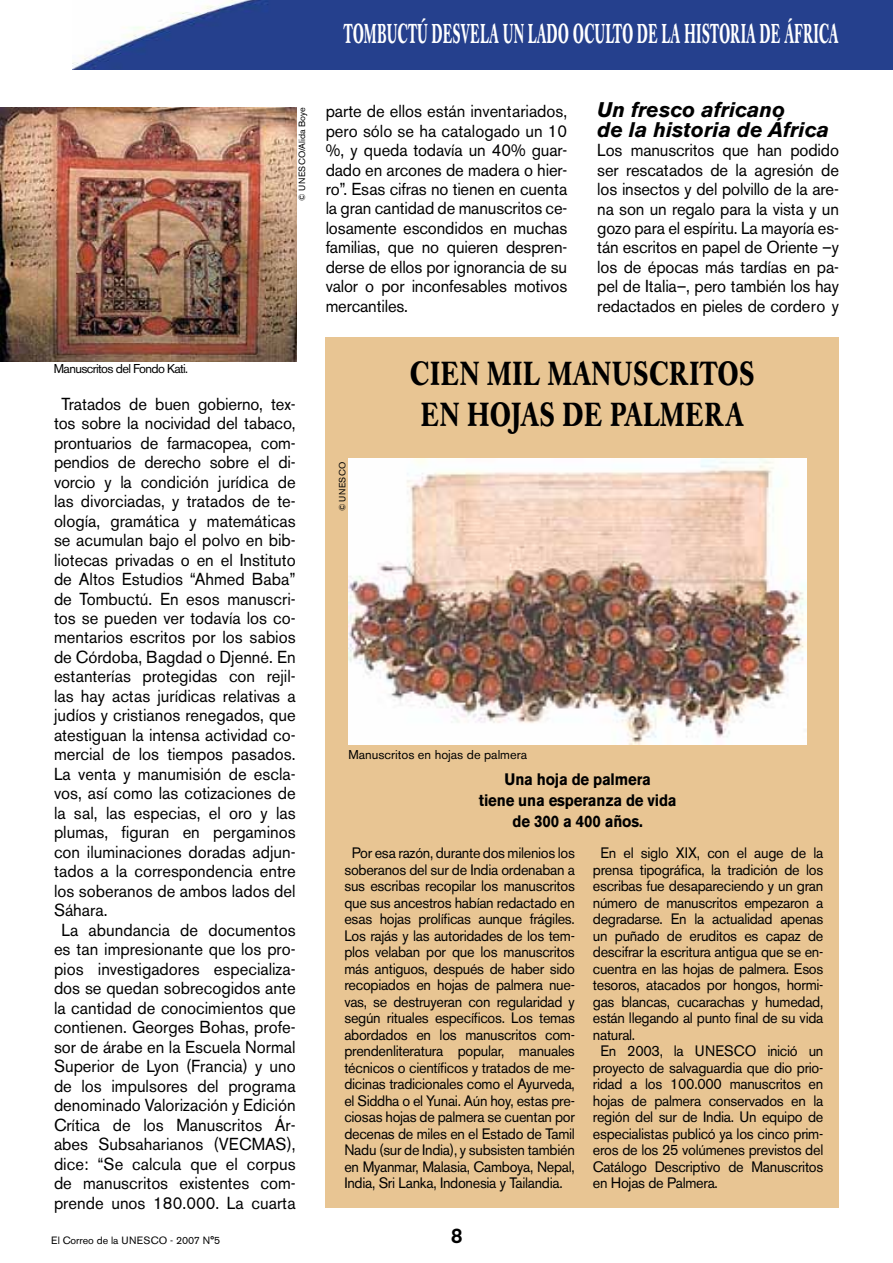
<style>
.page{position:relative;width:893px;height:1263px;background:#fff}
.page>*{position:absolute;margin:0;border:0;box-sizing:border-box;transform-origin:0 0}
.t1{font:700 33px/40.5px "Caslon Book BE";letter-spacing:.04em;color:#000;text-align:center;scale:.75 1}
.t2{font:700 27px "Caslon Book BE";letter-spacing:.04em;color:#fff;scale:.48 1}
.t3{font:italic 700 21px/19.5px "Akzidenz Grotesk BE";color:#000}
.t4{font:500 21px "Akzidenz Grotesk BE";color:#000;scale:.96 1}
.t5{font:17.25px/19.5px "Akzidenz Grotesk BE";color:#000;text-align:justify;scale:.96 1}
.t6{font:700 16.5px/21px "Akzidenz Grotesk BE";letter-spacing:-.01em;color:#000;text-align:center;scale:.91 1}
.t7{font:15px/16.5px "Akzidenz Grotesk BE";letter-spacing:-.02em;color:#000;text-align:justify;scale:.96 1}
.t8{font:12.75px "Akzidenz Grotesk BE";color:#000}
.t9{font:12.75px "Akzidenz Grotesk BE";letter-spacing:-.05em;color:#000}
.t10{font:10.5px "Akzidenz Grotesk BE";color:#000}
.t11{font:9px "Akzidenz Grotesk BE";letter-spacing:.02em;color:#000}
</style>
<div class="page">
<img style="left:72px;top:0;width:821px;height:69px">
<div style="left:326px;top:337px;width:513px;height:870px;background:#e8c593"></div>
<img style="left:348px;top:458px;width:459px;height:286px">
<img style="left:0;top:107px;width:297px;height:255px">
<h2 class="t2" style="left:344px;top:18px;width:1033px">TOMBUCTÚ DESVELA UN LADO OCULTO DE LA HISTORIA DE ÁFRICA</h2>
<p class="t9" style="left:54px;top:361px;width:136px">Manuscritos del Fondo Kati.</p>
<p class="t11" style="left:297px;top:200px;width:95px;rotate:-90deg">© UNESCO/Alida Boye</p>
<p class="t5" style="left:62px;top:394px;width:245px">Tratados de buen gobierno, tex-</p>
<p class="t5" style="left:54px;top:413px;width:253px">tos sobre la nocividad del tabaco,</p>
<p class="t5" style="left:54px;top:433px;width:253px">prontuarios de farmacopea, com-</p>
<p class="t5" style="left:54px;top:452px;width:253px">pendios de derecho sobre el di-</p>
<p class="t5" style="left:54px;top:472px;width:253px">vorcio y la condición jurídica de</p>
<p class="t5" style="left:54px;top:491px;width:253px">las divorciadas, y tratados de te-</p>
<p class="t5" style="left:54px;top:511px;width:253px">ología, gramática y matemáticas</p>
<p class="t5" style="left:54px;top:530px;width:253px">se acumulan bajo el polvo en bib-</p>
<p class="t5" style="left:54px;top:550px;width:253px">liotecas privadas o en el Instituto</p>
<p class="t5" style="left:54px;top:569px;width:253px">de Altos Estudios “Ahmed Baba”</p>
<p class="t5" style="left:54px;top:589px;width:253px">de Tombuctú. En esos manuscri-</p>
<p class="t5" style="left:54px;top:608px;width:253px">tos se pueden ver todavía los co-</p>
<p class="t5" style="left:54px;top:628px;width:253px">mentarios escritos por los sabios</p>
<p class="t5" style="left:54px;top:647px;width:253px">de Córdoba, Bagdad o Djenné. En</p>
<p class="t5" style="left:54px;top:667px;width:253px">estanterías protegidas con rejil-</p>
<p class="t5" style="left:54px;top:686px;width:253px">las hay actas jurídicas relativas a</p>
<p class="t5" style="left:54px;top:706px;width:253px">judíos y cristianos renegados, que</p>
<p class="t5" style="left:54px;top:725px;width:253px">atestiguan la intensa actividad co-</p>
<p class="t5" style="left:54px;top:745px;width:253px">mercial de los tiempos pasados.</p>
<p class="t5" style="left:54px;top:764px;width:253px">La venta y manumisión de escla-</p>
<p class="t5" style="left:54px;top:784px;width:253px">vos, así como las cotizaciones de</p>
<p class="t5" style="left:54px;top:803px;width:253px">la sal, las especias, el oro y las</p>
<p class="t5" style="left:54px;top:823px;width:253px">plumas, figuran en pergaminos</p>
<p class="t5" style="left:54px;top:842px;width:253px">con iluminaciones doradas adjun-</p>
<p class="t5" style="left:54px;top:862px;width:253px">tados a la correspondencia entre</p>
<p class="t5" style="left:54px;top:881px;width:253px">los soberanos de ambos lados del</p>
<p class="t5" style="left:54px;top:901px;width:57px">Sáhara.</p>
<p class="t5" style="left:62px;top:920px;width:245px">La abundancia de documentos</p>
<p class="t5" style="left:54px;top:940px;width:253px">es tan impresionante que los pro-</p>
<p class="t5" style="left:54px;top:959px;width:253px">pios investigadores especializa-</p>
<p class="t5" style="left:54px;top:979px;width:253px">dos se quedan sobrecogidos ante</p>
<p class="t5" style="left:54px;top:998px;width:253px">la cantidad de conocimientos que</p>
<p class="t5" style="left:54px;top:1018px;width:253px">contienen. Georges Bohas, profe-</p>
<p class="t5" style="left:54px;top:1037px;width:253px">sor de árabe en la Escuela Normal</p>
<p class="t5" style="left:54px;top:1057px;width:253px">Superior de Lyon (Francia) y uno</p>
<p class="t5" style="left:54px;top:1076px;width:253px">de los impulsores del programa</p>
<p class="t5" style="left:54px;top:1095px;width:253px">denominado Valorización y Edición</p>
<p class="t5" style="left:54px;top:1115px;width:253px">Crítica de los Manuscritos Ár-</p>
<p class="t5" style="left:54px;top:1134px;width:253px">abes Subsaharianos (VECMAS),</p>
<p class="t5" style="left:54px;top:1154px;width:253px">dice: “Se calcula que el corpus</p>
<p class="t5" style="left:54px;top:1173px;width:253px">de manuscritos existentes com-</p>
<p class="t5" style="left:54px;top:1193px;width:253px">prende unos 180.000. La cuarta</p>
<p class="t5" style="left:326px;top:101px;width:253px">parte de ellos están inventariados, pero sólo se ha catalogado un 10 %, y queda todavía un 40% guar&shy;dado en arcones de madera o hier&shy;ro”. Esas cifras no tienen en cuenta la gran cantidad de manuscritos ce&shy;losamente escondidos en muchas familias, que no quieren despren&shy;derse de ellos por ignorancia de su valor o por inconfesables motivos mercantiles.</p>
<p class="t3" style="left:597px;top:100px;width:233px">Un fresco africano<br>de la historia de África</p>
<p class="t5" style="left:597px;top:140px;width:253px">Los manuscritos que han podido ser rescatados de la agresión de los insectos y del polvillo de la are&shy;na son un regalo para la vista y un gozo para el espíritu. La mayoría es&shy;tán escritos en papel de Oriente –y los de épocas más tardías en pa&shy;pel de Italia–, pero también los hay redactados en pieles de cordero y</p>
<p class="t11" style="left:337px;top:511px;width:51px;rotate:-90deg">© UNESCO</p>
<h1 class="t1" style="left:410px;top:355px;width:460px">CIEN MIL MANUSCRITOS<br>EN HOJAS DE PALMERA</h1>
<p class="t8" style="left:348px;top:747px;width:180px">Manuscritos en hojas de palmera</p>
<p class="t6" style="left:479px;top:769px;width:219px">Una hoja de palmera<br>tiene una esperanza de vida de 300 a 400 años.</p>
<p class="t7" style="left:344px;top:845px;width:242px;text-indent:8px">Por esa razón, durante dos milenios los soberanos del sur de India ordenaban a sus escribas recopilar los manuscritos que sus ancestros habían redactado en esas hojas prolíficas aunque frágiles.<br>Los rajás y las autoridades de los tem&shy;plos velaban por que los manuscritos más antiguos, después de haber sido recopiados en hojas de palmera nue&shy;vas, se destruyeran con regularidad y según rituales específicos. Los temas abordados en los manuscritos com&shy;prendenliteratura popular, manuales técnicos o científicos y tratados de me&shy;dicinas tradicionales como el Ayurveda, el Siddha o el Yunai. Aún hoy, estas pre&shy;ciosas hojas de palmera se cuentan por decenas de miles en el Estado de Tamil Nadu (sur de India), y subsisten también en Myanmar, Malasia, Camboya, Nepal, India, Sri Lanka, Indonesia y Tailandia.</p>
<p class="t7" style="left:600px;top:845px;width:234px">En el siglo XIX, con el auge de la</p>
<p class="t7" style="left:593px;top:861px;width:242px">prensa tipográfica, la tradición de los</p>
<p class="t7" style="left:593px;top:878px;width:242px">escribas fue desapareciendo y un gran</p>
<p class="t7" style="left:593px;top:894px;width:242px">número de manuscritos empezaron a</p>
<p class="t7" style="left:593px;top:911px;width:242px">degradarse. En la actualidad apenas</p>
<p class="t7" style="left:593px;top:927px;width:242px">un puñado de eruditos es capaz de</p>
<p class="t7" style="left:593px;top:944px;width:242px">descifrar la escritura antigua que se en-</p>
<p class="t7" style="left:593px;top:960px;width:242px">cuentra en las hojas de palmera. Esos</p>
<p class="t7" style="left:593px;top:977px;width:242px">tesoros, atacados por hongos, hormi-</p>
<p class="t7" style="left:593px;top:993px;width:242px">gas blancas, cucarachas y humedad,</p>
<p class="t7" style="left:593px;top:1010px;width:242px">están llegando al punto final de su vida</p>
<p class="t7" style="left:593px;top:1026px;width:46px">natural.</p>
<p class="t7" style="left:600px;top:1043px;width:234px">En 2003, la UNESCO inició un</p>
<p class="t7" style="left:593px;top:1059px;width:242px">proyecto de salvaguardia que dio prio-</p>
<p class="t7" style="left:593px;top:1076px;width:242px">ridad a los 100.000 manuscritos en</p>
<p class="t7" style="left:593px;top:1092px;width:242px">hojas de palmera conservados en la</p>
<p class="t7" style="left:593px;top:1109px;width:242px">región del sur de India. Un equipo de</p>
<p class="t7" style="left:593px;top:1125px;width:242px">especialistas publicó ya los cinco prim-</p>
<p class="t7" style="left:593px;top:1142px;width:242px">eros de los 25 volúmenes previstos del</p>
<p class="t7" style="left:593px;top:1158px;width:242px">Catálogo Descriptivo de Manuscritos</p>
<p class="t7" style="left:593px;top:1175px;width:132px">en Hojas de Palmera.</p>
<p class="t10" style="left:51px;top:1234px;width:170px">El Correo de la UNESCO - 2007 N°5</p>
<p class="t4" style="left:451px;top:1223px;width:13px">8</p>
</div>
